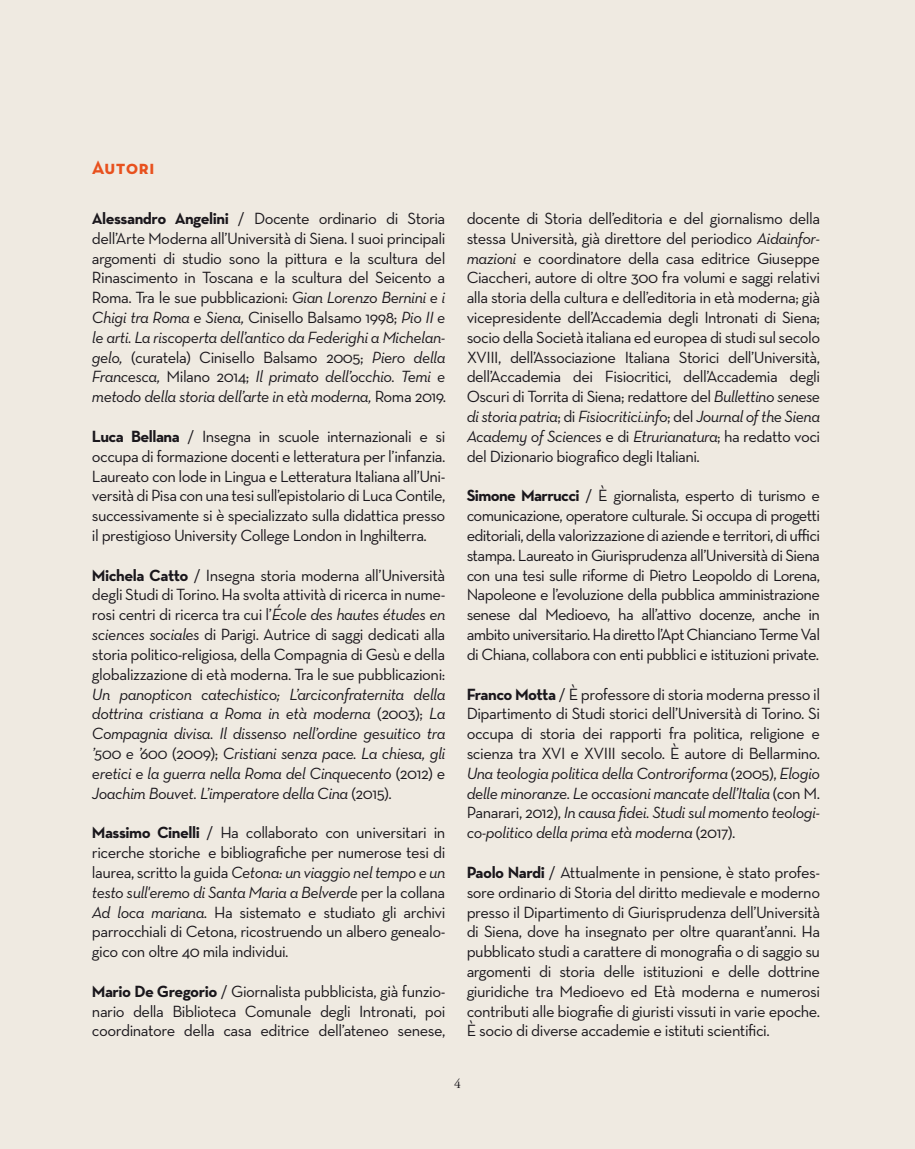
<style>
.page{position:relative;width:915px;height:1149px;background:#fff}
.page>*{position:absolute;margin:0;border:0;box-sizing:border-box;transform-origin:0 0}
.t1{font:19.5px "Neutra Text TF Bold SC Alt";letter-spacing:.025em;color:#e8511e}
.t2{font:16.5px/19.8px "Neutra Text";letter-spacing:-.03em;color:#1a171c;text-align:justify}
.t3{font:italic 16.5px/19.8px "Neutra Text";letter-spacing:-.03em;color:#1a171c;text-align:justify}
.t4{font:13.5px "Adobe Garamond Pro";color:#1a171c}
.s1{font-weight:700}
.s2{font-style:italic}
.s3{font-style:normal}
</style>
<div class="page">
<div style="left:0;top:0;width:914px;height:1148px;background:#efeae1"></div>
<p class="t1" style="left:92px;top:155px;width:64px">Autori</p>
<p class="t2" style="left:92px;top:208px;width:355px"><span class="s1">Alessandro Angelini</span> / Docente ordinario di Storia dell’Arte Moderna all’Università di Siena. I suoi principali argomenti di studio sono la pittura e la scultura del Rinascimento in Toscana e la scultura del Seicento a Roma. Tra le sue pubblicazioni: <span class="s2">Gian Lorenzo Bernini e i Chigi tra Roma e Siena,</span> Cinisello Balsamo 1998; <span class="s2">Pio II e le arti. La riscoperta dell’antico da Federighi a Michelan&shy;gelo,</span> (curatela) Cinisello Balsamo 2005; <span class="s2">Piero della Francesca,</span> Milano 2014; <span class="s2">Il primato dell’occhio. Temi e metodo della storia dell’arte in età moderna,</span> Roma 2019.</p>
<p class="t2" style="left:92px;top:426px;width:355px"><span class="s1">Luca Bellana</span> / Insegna in scuole internazionali e si occupa di formazione docenti e letteratura per l’infanzia.<br>Laureato con lode in Lingua e Letteratura Italiana all’Uni&shy;versità di Pisa con una tesi sull’epistolario di Luca Contile, successivamente si è specializzato sulla didattica presso il prestigioso University College London in Inghilterra.</p>
<p class="t2" style="left:92px;top:564px;width:355px"><span class="s1">Michela Catto</span> / Insegna storia moderna all’Università degli Studi di Torino. Ha svolta attività di ricerca in nume&shy;rosi centri di ricerca tra cui l’<span class="s2">École des hautes études en sciences sociales</span> di Parigi. Autrice di saggi dedicati alla storia politico-religiosa, della Compagnia di Gesù e della globalizzazione di età moderna. Tra le sue pubblicazioni:</p>
<p class="t3" style="left:92px;top:683px;width:355px">Un panopticon catechistico; L’arciconfraternita della dottrina cristiana a Roma in età moderna <span class="s3">(2003);</span> La Compagnia divisa. Il dissenso nell’ordine gesuitico tra ’500 e ’600 <span class="s3">(2009);</span> Cristiani senza pace. La chiesa, gli eretici e la guerra nella Roma del Cinquecento <span class="s3">(2012) e </span>Joachim Bouvet. L’imperatore della Cina <span class="s3">(2015).</span></p>
<p class="t2" style="left:92px;top:822px;width:355px"><span class="s1">Massimo Cinelli</span> / Ha collaborato con universitari in ricerche storiche e bibliografiche per numerose tesi di laurea, scritto la guida <span class="s2">Cetona: un viaggio nel tempo e un testo sull'eremo di Santa Maria a Belverde</span> per la collana <span class="s2">Ad loca mariana</span>. Ha sistemato e studiato gli archivi parrocchiali di Cetona, ricostruendo un albero genealo&shy;gico con oltre 40 mila individui.</p>
<p class="t2" style="left:92px;top:980px;width:355px"><span class="s1">Mario De Gregorio</span> / Giornalista pubblicista, già funzio&shy;nario della Biblioteca Comunale degli Intronati, poi coordinatore della casa editrice dell’ateneo senese,</p>
<p class="t2" style="left:466px;top:208px;width:355px">docente di Storia dell’editoria e del giornalismo della stessa Università, già direttore del periodico <span class="s2">Aidainfor&shy;mazioni</span> e coordinatore della casa editrice Giuseppe Ciaccheri, autore di oltre 300 fra volumi e saggi relativi alla storia della cultura e dell’editoria in età moderna; già vicepresidente dell’Accademia degli Intronati di Siena; socio della Società italiana ed europea di studi sul secolo XVIII, dell’Associazione Italiana Storici dell’Università, dell’Accademia dei Fisiocritici, dell’Accademia degli Oscuri di Torrita di Siena; redattore del <span class="s2">Bullettino senese di storia patria</span>; di <span class="s2">Fisiocritici.info</span>; del <span class="s2">Journal of the Siena Academy of Sciences</span> e di <span class="s2">Etrurianatura</span>; ha redatto voci del Dizionario biografico degli Italiani.</p>
<p class="t2" style="left:466px;top:485px;width:355px"><span class="s1">Simone Marrucci</span> / È giornalista, esperto di turismo e comunicazione, operatore culturale. Si occupa di progetti editoriali, della valorizzazione di aziende e territori, di uffici stampa. Laureato in Giurisprudenza all’Università di Siena con una tesi sulle riforme di Pietro Leopoldo di Lorena, Napoleone e l’evoluzione della pubblica amministrazione senese dal Medioevo, ha all’attivo docenze, anche in ambito universitario. Ha diretto l’Apt Chianciano Terme Val di Chiana, collabora con enti pubblici e istituzioni private.</p>
<p class="t2" style="left:466px;top:683px;width:355px"><span class="s1">Franco Motta</span> / È professore di storia moderna presso il Dipartimento di Studi storici dell’Università di Torino. Si occupa di storia dei rapporti fra politica, religione e scienza tra XVI e XVIII secolo. È autore di Bellarmino.<br><span class="s2">Una teologia politica della Controriforma</span> (2005), <span class="s2">Elogio delle minoranze. Le occasioni mancate dell’Italia</span> (con M.<br>Panarari, 2012), <span class="s2">In causa fidei. Studi sul momento teologi&shy;co-politico della prima età moderna</span> (2017).</p>
<p class="t2" style="left:466px;top:861px;width:355px"><span class="s1">Paolo Nardi</span> / Attualmente in pensione, è stato profes&shy;sore ordinario di Storia del diritto medievale e moderno presso il Dipartimento di Giurisprudenza dell’Università di Siena, dove ha insegnato per oltre quarant’anni. Ha pubblicato studi a carattere di monografia o di saggio su argomenti di storia delle istituzioni e delle dottrine giuridiche tra Medioevo ed Età moderna e numerosi contributi alle biografie di giuristi vissuti in varie epoche.<br>È socio di diverse accademie e istituti scientifici.</p>
<p class="t4" style="left:454px;top:1075px;width:8px">4</p>
</div>
